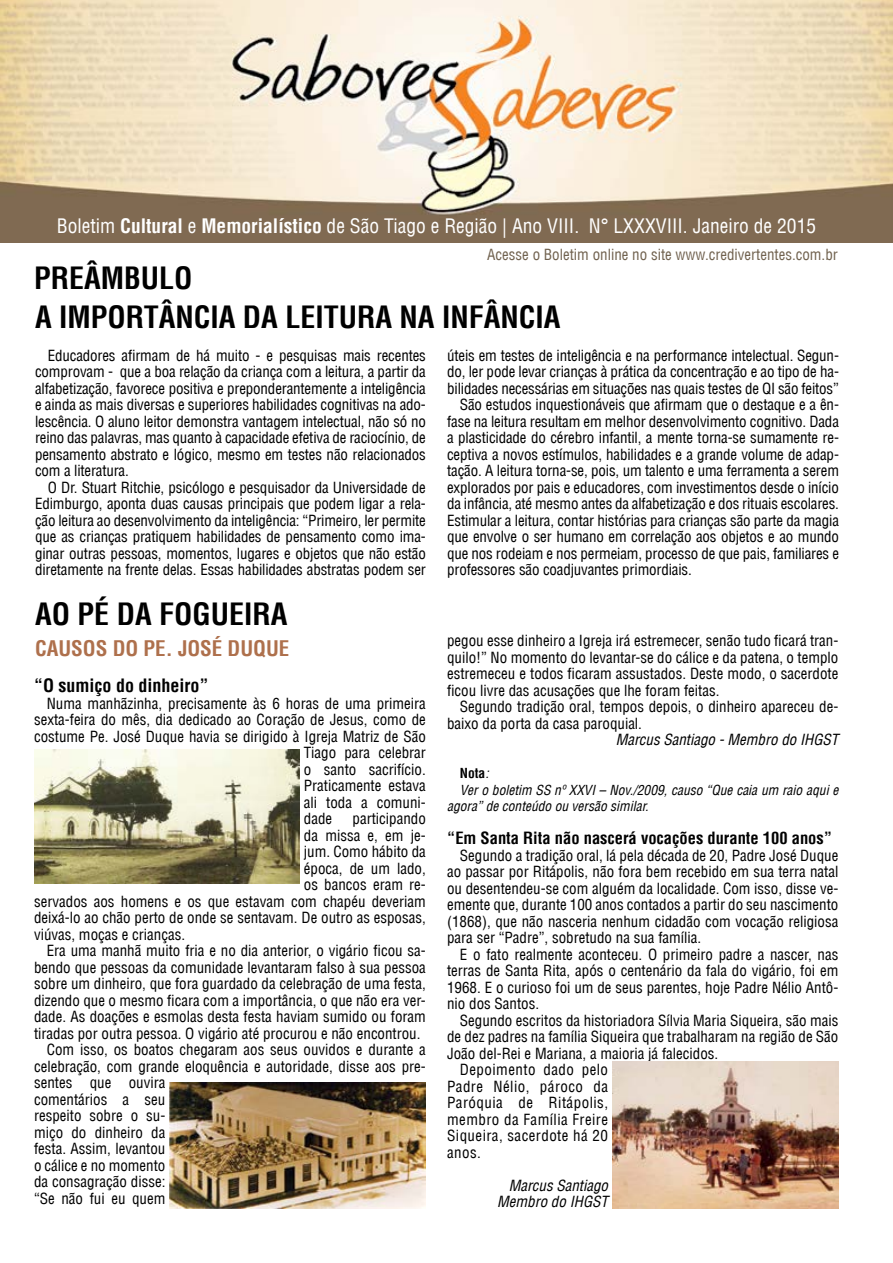
<style>
.page{position:relative;width:893px;height:1263px;background:#fff}
.page>*{position:absolute;margin:0;border:0;box-sizing:border-box;transform-origin:0 0}
.t1{font:700 condensed 30px "Helvetica LT";color:#000}
.t2{font:700 condensed 21px "Helvetica LT";color:#ae704c}
.t3{font:condensed 19.5px "Helvetica LT";color:#fff}
.t4{font:700 condensed 18px "Helvetica LT";color:#000}
.t5{font:700 condensed 16.5px "Helvetica LT";color:#000}
.t6{font:condensed 15px/16.5px "Helvetica LT";color:#000;text-align:justify}
.t7{font:condensed 15px "Helvetica LT";letter-spacing:.03em;color:#000}
.t8{font:italic condensed 15px/16.5px "Helvetica LT";color:#000;text-align:right}
.t9{font:condensed 15px "Helvetica LT";color:#70614e}
.t10{font:italic condensed 13.5px "Helvetica LT";color:#000}
.t11{font:700 condensed 13.5px "Helvetica LT";color:#000}
.s1{font-weight:700}
.s2{font-weight:400;font-style:italic}
</style>
<div class="page">
<img style="left:0;top:0;width:893px;height:242px">
<img style="left:34px;top:749px;width:266px;height:134px">
<img style="left:170px;top:1083px;width:256px;height:126px">
<img style="left:612px;top:1061px;width:227px;height:147px">
<h3 class="t3" style="left:57px;top:213px;width:761px">Boletim <span class="s1">Cultural</span> e <span class="s1">Memorialístico</span> de São Tiago e Região | Ano VIII. N° LXXXVIII. Janeiro de 2015</h3>
<p class="t9" style="left:487px;top:245px;width:352px">Acesse o Boletim online no site www.credivertentes.com.br</p>
<h1 class="t1" style="left:34px;top:259px;width:160px">PREÂMBULO</h1>
<h1 class="t1" style="left:35px;top:298px;width:527px">A IMPORTÂNCIA DA LEITURA NA INFÂNCIA</h1>
<p class="t6" style="left:35px;top:347px;width:392px;text-indent:13px">Educadores afirmam de há muito - e pesquisas mais recentes comprovam - que a boa relação da criança com a leitura, a partir da alfabetização, favorece positiva e preponderantemente a inteligência e ainda as mais diversas e superiores habilidades cognitivas na ado&shy;lescência. O aluno leitor demonstra vantagem intelectual, não só no reino das palavras, mas quanto à capacidade efetiva de raciocínio, de pensamento abstrato e lógico, mesmo em testes não relacionados com a literatura.</p>
<p class="t6" style="left:35px;top:479px;width:392px;text-indent:13px">O Dr. Stuart Ritchie, psicólogo e pesquisador da Universidade de Edimburgo, aponta duas causas principais que podem ligar a rela&shy;ção leitura ao desenvolvimento da inteligência: “Primeiro, ler permite que as crianças pratiquem habilidades de pensamento como ima&shy;ginar outras pessoas, momentos, lugares e objetos que não estão diretamente na frente delas. Essas habilidades abstratas podem ser</p>
<h1 class="t1" style="left:35px;top:595px;width:254px">AO PÉ DA FOGUEIRA</h1>
<h2 class="t2" style="left:35px;top:635px;width:243px">Causos do Pe. José Duque</h2>
<p class="t4" style="left:34px;top:674px;width:176px">“O sumiço do dinheiro”</p>
<p class="t6" style="left:47px;top:695px;width:381px">Numa manhãzinha, precisamente às 6 horas de uma primeira</p>
<p class="t6" style="left:34px;top:711px;width:393px">sexta-feira do mês, dia dedicado ao Coração de Jesus, como de</p>
<p class="t6" style="left:34px;top:728px;width:393px">costume Pe. José Duque havia se dirigido à Igreja Matriz de São</p>
<p class="t6" style="left:304px;top:744px;width:123px">Tiago para celebrar</p>
<p class="t6" style="left:304px;top:761px;width:123px">o santo sacrifício.</p>
<p class="t6" style="left:304px;top:777px;width:123px">Praticamente estava</p>
<p class="t6" style="left:304px;top:794px;width:123px">ali toda a comuni-</p>
<p class="t6" style="left:304px;top:810px;width:30px">dade</p>
<p class="t6" style="left:353px;top:810px;width:75px">participando</p>
<p class="t6" style="left:304px;top:827px;width:123px">da missa e, em je-</p>
<p class="t6" style="left:304px;top:843px;width:123px">jum. Como hábito da</p>
<p class="t6" style="left:304px;top:860px;width:123px">época, de um lado,</p>
<p class="t6" style="left:304px;top:876px;width:123px">os bancos eram re-</p>
<p class="t6" style="left:34px;top:893px;width:393px">servados aos homens e os que estavam com chapéu deveriam</p>
<p class="t6" style="left:34px;top:909px;width:393px">deixá-lo ao chão perto de onde se sentavam. De outro as esposas,</p>
<p class="t6" style="left:34px;top:926px;width:153px">viúvas, moças e crianças.</p>
<p class="t6" style="left:47px;top:942px;width:381px">Era uma manhã muito fria e no dia anterior, o vigário ficou sa-</p>
<p class="t6" style="left:34px;top:959px;width:393px">bendo que pessoas da comunidade levantaram falso à sua pessoa</p>
<p class="t6" style="left:34px;top:975px;width:393px">sobre um dinheiro, que fora guardado da celebração de uma festa,</p>
<p class="t6" style="left:34px;top:992px;width:393px">dizendo que o mesmo ficara com a importância, o que não era ver-</p>
<p class="t6" style="left:34px;top:1008px;width:393px">dade. As doações e esmolas desta festa haviam sumido ou foram</p>
<p class="t6" style="left:34px;top:1025px;width:388px">tiradas por outra pessoa. O vigário até procurou e não encontrou.</p>
<p class="t6" style="left:47px;top:1041px;width:381px">Com isso, os boatos chegaram aos seus ouvidos e durante a</p>
<p class="t6" style="left:34px;top:1058px;width:393px">celebração, com grande eloquência e autoridade, disse aos pre-</p>
<p class="t6" style="left:34px;top:1074px;width:133px">sentes que ouvira</p>
<p class="t6" style="left:34px;top:1091px;width:133px">comentários a seu</p>
<p class="t6" style="left:34px;top:1107px;width:133px">respeito sobre o su-</p>
<p class="t6" style="left:34px;top:1124px;width:133px">miço do dinheiro da</p>
<p class="t6" style="left:34px;top:1140px;width:133px">festa. Assim, levantou</p>
<p class="t6" style="left:34px;top:1157px;width:133px">o cálice e no momento</p>
<p class="t6" style="left:34px;top:1173px;width:133px">da consagração disse:</p>
<p class="t6" style="left:34px;top:1190px;width:133px">“Se não fui eu quem</p>
<p class="t6" style="left:447px;top:347px;width:393px">úteis em testes de inteligência e na performance intelectual. Segun-</p>
<p class="t6" style="left:447px;top:363px;width:393px">do, ler pode levar crianças à prática da concentração e ao tipo de ha-</p>
<p class="t6" style="left:447px;top:380px;width:393px">bilidades necessárias em situações nas quais testes de QI são feitos”</p>
<p class="t6" style="left:460px;top:396px;width:381px">São estudos inquestionáveis que afirmam que o destaque e a ên-</p>
<p class="t6" style="left:447px;top:413px;width:393px">fase na leitura resultam em melhor desenvolvimento cognitivo. Dada</p>
<p class="t6" style="left:447px;top:429px;width:393px">a plasticidade do cérebro infantil, a mente torna-se sumamente re-</p>
<p class="t6" style="left:447px;top:446px;width:393px">ceptiva a novos estímulos, habilidades e a grande volume de adap-</p>
<p class="t6" style="left:447px;top:462px;width:393px">tação. A leitura torna-se, pois, um talento e uma ferramenta a serem</p>
<p class="t6" style="left:447px;top:479px;width:393px">explorados por pais e educadores, com investimentos desde o início</p>
<p class="t6" style="left:447px;top:495px;width:393px">da infância, até mesmo antes da alfabetização e dos rituais escolares.</p>
<p class="t6" style="left:447px;top:512px;width:393px">Estimular a leitura, contar histórias para crianças são parte da magia</p>
<p class="t6" style="left:447px;top:528px;width:393px">que envolve o ser humano em correlação aos objetos e ao mundo</p>
<p class="t6" style="left:447px;top:545px;width:393px">que nos rodeiam e nos permeiam, processo de que pais, familiares e</p>
<p class="t6" style="left:447px;top:561px;width:246px">professores são coadjuvantes primordiais.</p>
<p class="t6" style="left:447px;top:632px;width:393px">pegou esse dinheiro a Igreja irá estremecer, senão tudo ficará tran&shy;quilo!” No momento do levantar-se do cálice e da patena, o templo estremeceu e todos ficaram assustados. Deste modo, o sacerdote ficou livre das acusações que lhe foram feitas.</p>
<p class="t6" style="left:447px;top:698px;width:393px;text-indent:13px">Segundo tradição oral, tempos depois, o dinheiro apareceu de&shy;baixo da porta da casa paroquial.</p>
<p class="t8" style="left:616px;top:731px;width:224px">Marcus Santiago - Membro do IHGST</p>
<p class="t11" style="left:460px;top:765px;width:30px">Nota<span class="s2">:</span></p>
<p class="t10" style="left:460px;top:781px;width:380px">Ver o boletim SS nº XXVI – Nov./2009, causo “Que caia um raio aqui e</p>
<p class="t10" style="left:447px;top:798px;width:203px">agora” de conteúdo ou versão similar.</p>
<p class="t5" style="left:447px;top:828px;width:386px">“Em Santa Rita não nascerá vocações durante 100 anos”</p>
<p class="t6" style="left:447px;top:847px;width:393px;text-indent:13px">Segundo a tradição oral, lá pela década de 20, Padre José Duque ao passar por Ritápolis, não fora bem recebido em sua terra natal ou desentendeu-se com alguém da localidade. Com isso, disse ve&shy;emente que, durante 100 anos contados a partir do seu nascimento (1868), que não nasceria nenhum cidadão com vocação religiosa para ser “Padre”, sobretudo na sua família.</p>
<p class="t6" style="left:447px;top:946px;width:393px;text-indent:13px">E o fato realmente aconteceu. O primeiro padre a nascer, nas terras de Santa Rita, após o centenário da fala do vigário, foi em 1968. E o curioso foi um de seus parentes, hoje Padre Nélio Antô&shy;nio dos Santos.</p>
<p class="t6" style="left:460px;top:1012px;width:380px">Segundo escritos da historiadora Sílvia Maria Siqueira, são mais</p>
<p class="t6" style="left:447px;top:1028px;width:393px">de dez padres na família Siqueira que trabalharam na região de São</p>
<p class="t6" style="left:447px;top:1045px;width:273px">João del-Rei e Mariana, a maioria já falecidos.</p>
<p class="t7" style="left:460px;top:1060px;width:150px">Depoimento dado pelo</p>
<p class="t7" style="left:447px;top:1077px;width:162px">Padre Nélio, pároco da</p>
<p class="t7" style="left:447px;top:1093px;width:162px">Paróquia de Ritápolis,</p>
<p class="t7" style="left:447px;top:1110px;width:162px">membro da Família Freire</p>
<p class="t7" style="left:447px;top:1126px;width:162px">Siqueira, sacerdote há 20</p>
<p class="t6" style="left:447px;top:1144px;width:35px">anos.</p>
<p class="t8" style="left:497px;top:1177px;width:112px">Marcus Santiago<br>Membro do IHGST</p>
</div>
